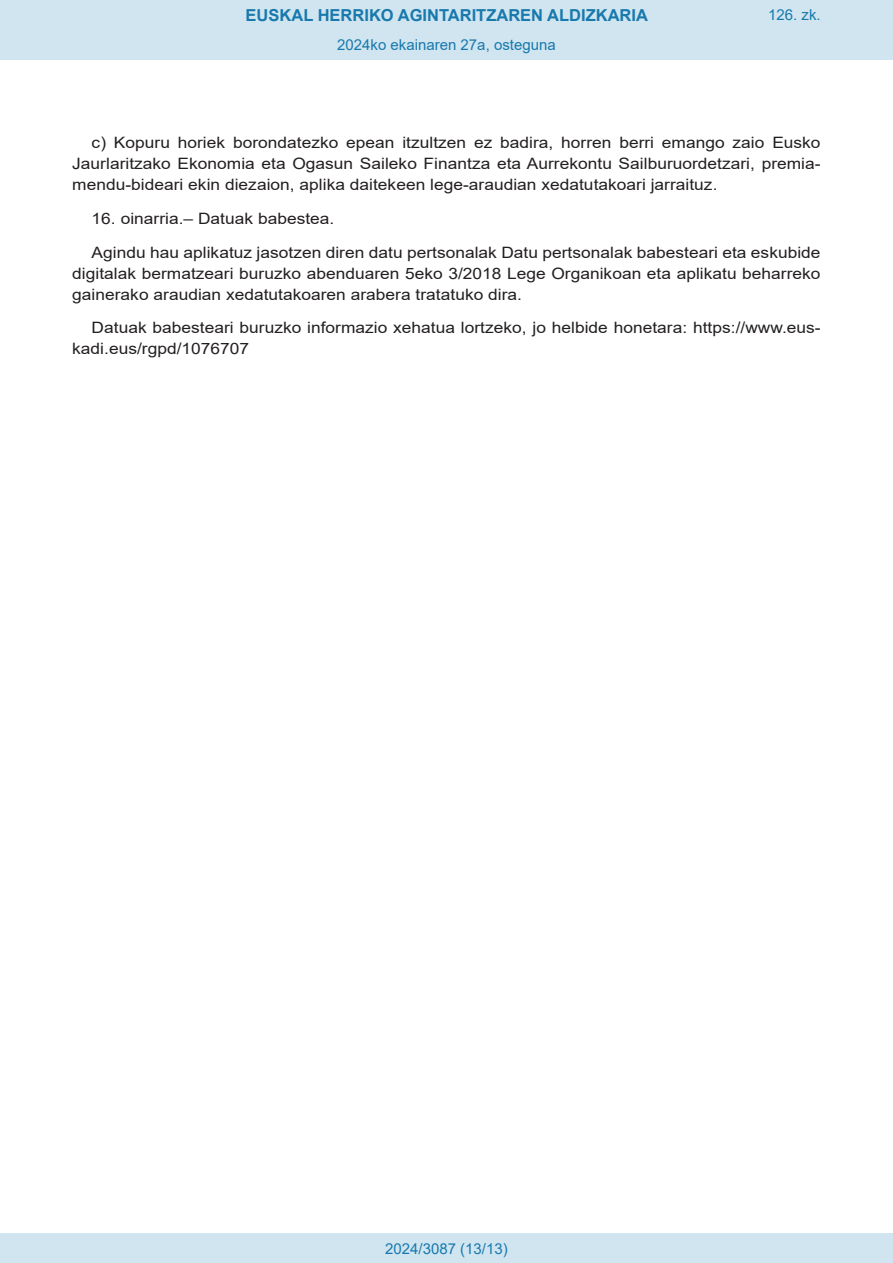
<style>
.page{position:relative;width:893px;height:1263px;background:#fff}
.page>*{position:absolute;margin:0;border:0;box-sizing:border-box;transform-origin:0 0}
.t1{font:700 16.5px "Arial";color:#1879ad}
.BOPVDetalle{font:15.6px/21px "Arial";color:#231f20;text-align:justify;scale:1.11 1}
.Paginacion_Centro{font:15px "Arial";color:#1879ad}
</style>
<div class="page">
<div style="left:0;top:0;width:893px;height:60px;background:#d0e5f0"></div>
<div style="left:0;top:1233px;width:893px;height:30px;background:#d0e5f0"></div>
<p class="t1" style="left:246px;top:3px;width:404px">EUSKAL HERRIKO AGINTARITZAREN ALDIZKARIA</p>
<p class="Paginacion_Centro" style="left:337px;top:35px;width:220px">2024ko ekainaren 27a, osteguna</p>
<p class="Paginacion_Centro" style="left:768px;top:5px;width:54px">126. zk.</p>
<p class="BOPVDetalle" style="left:72px;top:132px;width:676px;text-indent:19px">c) Kopuru horiek borondatezko epean itzultzen ez badira, horren berri emango zaio Eusko Jaurlaritzako Ekonomia eta Ogasun Saileko Finantza eta Aurrekontu Sailburuordetzari, premia&shy;mendu-bideari ekin diezaion, aplika daitekeen lege-araudian xedatutakoari jarraituz.</p>
<p class="BOPVDetalle" style="left:92px;top:208px;width:220px">16. oinarria.– Datuak babestea.</p>
<p class="BOPVDetalle" style="left:72px;top:242px;width:676px;text-indent:19px">Agindu hau aplikatuz jasotzen diren datu pertsonalak Datu pertsonalak babesteari eta eskubide digitalak bermatzeari buruzko abenduaren 5eko 3/2018 Lege Organikoan eta aplikatu beharreko gainerako araudian xedatutakoaren arabera tratatuko dira.</p>
<p class="BOPVDetalle" style="left:72px;top:317px;width:676px;text-indent:19px">Datuak babesteari buruzko informazio xehatua lortzeko, jo helbide honetara: https://www.eus&shy;kadi.eus/rgpd/1076707</p>
<p class="Paginacion_Centro" style="left:385px;top:1238px;width:124px">2024/3087 (13/13)</p>
</div>
